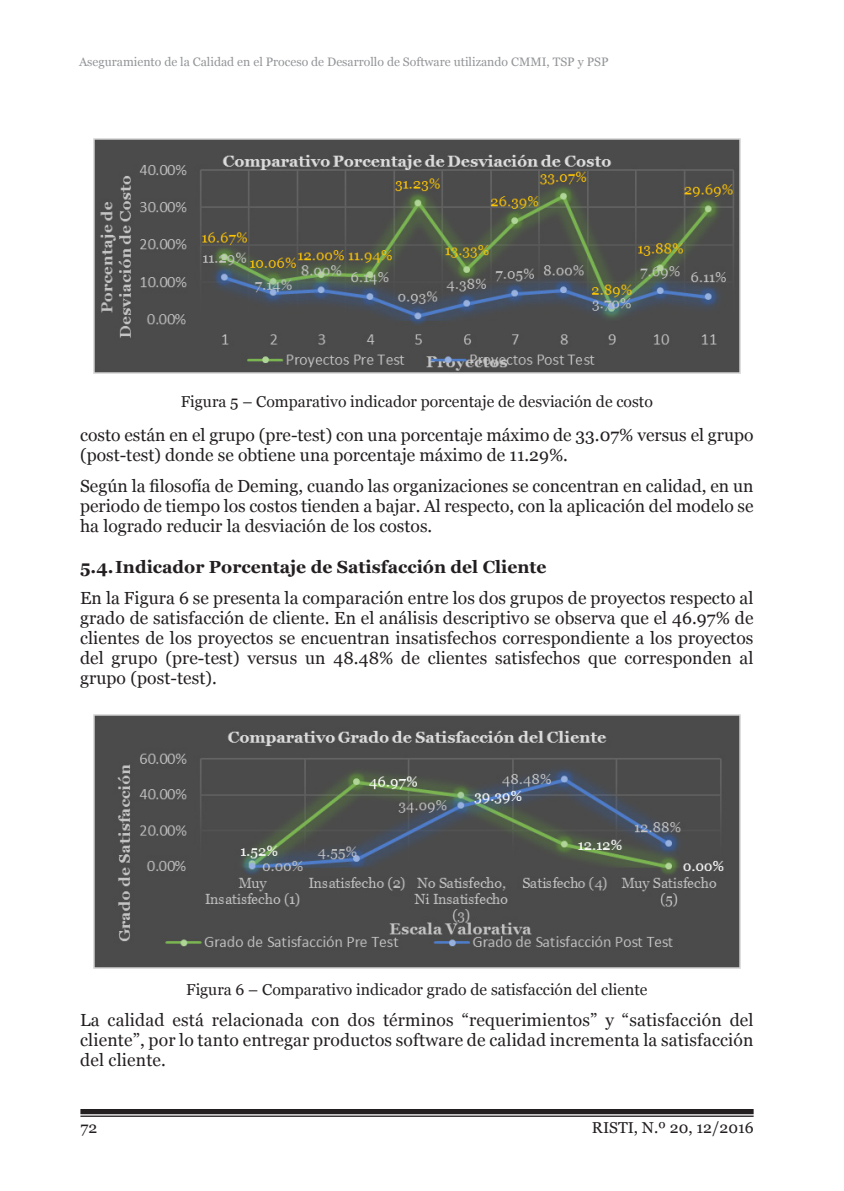
<style>
.page{position:relative;width:844px;height:1191px;background:#fff}
.page>*{position:absolute;margin:0;border:0;box-sizing:border-box;transform-origin:0 0}
.txt{font:17.5px/20.1px "Georgia";color:#231f20;text-align:justify}
.t1{font:700 17.5px "Georgia";color:#231f20}
.legned{font:15.75px "Georgia";color:#231f20}
.t2{font:12.25px "Georgia";color:#939598}
</style>
<div class="page">
<div style="left:80px;top:1109px;width:673px;height:5px;background:#231f20"></div>
<hr style="left:80px;top:1115px;width:673px;height:1px;background:#231f20">
<img style="left:93px;top:714px;width:647px;height:254px">
<img style="left:93px;top:138px;width:647px;height:236px">
<p class="t2" style="left:79px;top:54px;width:531px">Aseguramiento de la Calidad en el Proceso de Desarrollo de Software utilizando CMMI, TSP y PSP</p>
<p class="legned" style="left:181px;top:392px;width:473px">Figura 5 – Comparativo indicador porcentaje de desviación de costo</p>
<p class="txt" style="left:80px;top:425px;width:674px">costo están en el grupo (pre-test) con una porcentaje máximo de 33.07% versus el grupo (post-test) donde se obtiene una porcentaje máximo de 11.29%.</p>
<p class="txt" style="left:80px;top:476px;width:674px">Según la filosofía de Deming, cuando las organizaciones se concentran en calidad, en un periodo de tiempo los costos tienden a bajar. Al respecto, con la aplicación del modelo se ha logrado reducir la desviación de los costos.</p>
<h2 class="t1" style="left:80px;top:556px;width:467px">5.4.Indicador Porcentaje de Satisfacción del Cliente</h2>
<p class="txt" style="left:80px;top:588px;width:674px">En la Figura 6 se presenta la comparación entre los dos grupos de proyectos respecto al grado de satisfacción de cliente. En el análisis descriptivo se observa que el 46.97% de clientes de los proyectos se encuentran insatisfechos correspondiente a los proyectos del grupo (pre-test) versus un 48.48% de clientes satisfechos que corresponden al grupo (post-test).</p>
<p class="legned" style="left:186px;top:980px;width:462px">Figura 6 – Comparativo indicador grado de satisfacción del cliente</p>
<p class="txt" style="left:80px;top:1010px;width:674px">La calidad está relacionada con dos términos “requerimientos” y “satisfacción del cliente”, por lo tanto entregar productos software de calidad incrementa la satisfacción del cliente.</p>
<p class="legned" style="left:80px;top:1118px;width:18px">72</p>
<p class="legned" style="left:591px;top:1117px;width:163px">RISTI, N.º 20, 12/2016</p>
</div>
